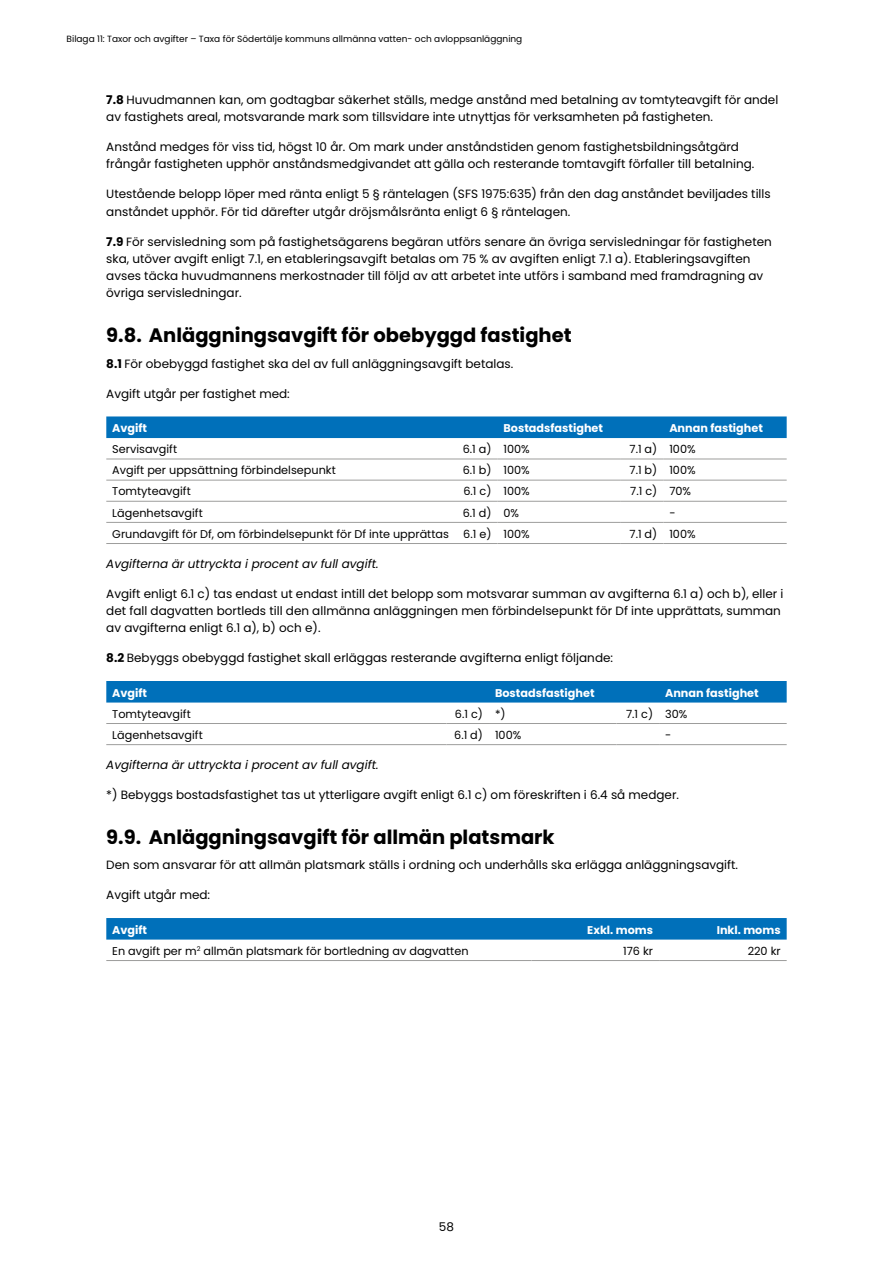
<style>
.page{position:relative;width:893px;height:1263px;background:#fff}
.page>*{position:absolute;margin:0;border:0;box-sizing:border-box;transform-origin:0 0}
.Rubrik_2_1_numrerad{font:700 19.5px "Poppins Latin";color:#000}
.Brödtext_Std{font:12px/17.2px "Poppins Latin";color:#000}
.Brödtext_3_1_1_numrerad{font:12px/17.2px "Poppins Latin";color:#000}
.Brödtext_Std-2{font:italic 12px "Poppins Latin";color:#000}
.Tabelltext{font:11.25px "Poppins Latin";color:#000}
.Tabelltext_Huvud{font:700 11.25px "Poppins Latin";color:#fff}
.t1{font:9px "Poppins Latin";color:#000}
.s1{font-weight:700}
</style>
<div class="page">
<div style="left:106px;top:416px;width:681px;height:22px;background:#0070ba"></div>
<hr style="left:106px;top:459px;width:349px;height:1px;background:#9d9d9c">
<hr style="left:455px;top:459px;width:42px;height:1px;background:#9d9d9c">
<hr style="left:497px;top:459px;width:124px;height:1px;background:#9d9d9c">
<hr style="left:621px;top:459px;width:42px;height:1px;background:#9d9d9c">
<hr style="left:663px;top:459px;width:124px;height:1px;background:#9d9d9c">
<hr style="left:106px;top:480px;width:349px;height:1px;background:#9d9d9c">
<hr style="left:455px;top:480px;width:42px;height:1px;background:#9d9d9c">
<hr style="left:497px;top:480px;width:124px;height:1px;background:#9d9d9c">
<hr style="left:621px;top:480px;width:42px;height:1px;background:#9d9d9c">
<hr style="left:663px;top:480px;width:124px;height:1px;background:#9d9d9c">
<hr style="left:106px;top:501px;width:349px;height:1px;background:#9d9d9c">
<hr style="left:455px;top:501px;width:42px;height:1px;background:#9d9d9c">
<hr style="left:497px;top:501px;width:124px;height:1px;background:#9d9d9c">
<hr style="left:621px;top:501px;width:42px;height:1px;background:#9d9d9c">
<hr style="left:663px;top:501px;width:124px;height:1px;background:#9d9d9c">
<hr style="left:106px;top:522px;width:349px;height:1px;background:#9d9d9c">
<hr style="left:455px;top:522px;width:42px;height:1px;background:#9d9d9c">
<hr style="left:497px;top:522px;width:124px;height:1px;background:#9d9d9c">
<hr style="left:621px;top:522px;width:42px;height:1px;background:#9d9d9c">
<hr style="left:663px;top:522px;width:124px;height:1px;background:#9d9d9c">
<hr style="left:106px;top:543px;width:349px;height:1px;background:#9d9d9c">
<hr style="left:455px;top:543px;width:42px;height:1px;background:#9d9d9c">
<hr style="left:497px;top:543px;width:124px;height:1px;background:#9d9d9c">
<hr style="left:621px;top:543px;width:42px;height:1px;background:#9d9d9c">
<hr style="left:663px;top:543px;width:124px;height:1px;background:#9d9d9c">
<div style="left:106px;top:681px;width:681px;height:21px;background:#0070ba"></div>
<hr style="left:106px;top:723px;width:340px;height:1px;background:#9d9d9c">
<hr style="left:446px;top:723px;width:43px;height:1px;background:#9d9d9c">
<hr style="left:489px;top:723px;width:128px;height:1px;background:#9d9d9c">
<hr style="left:617px;top:723px;width:42px;height:1px;background:#9d9d9c">
<hr style="left:659px;top:723px;width:128px;height:1px;background:#9d9d9c">
<hr style="left:106px;top:744px;width:340px;height:1px;background:#9d9d9c">
<hr style="left:446px;top:744px;width:43px;height:1px;background:#9d9d9c">
<hr style="left:489px;top:744px;width:128px;height:1px;background:#9d9d9c">
<hr style="left:617px;top:744px;width:42px;height:1px;background:#9d9d9c">
<hr style="left:659px;top:744px;width:128px;height:1px;background:#9d9d9c">
<div style="left:106px;top:918px;width:681px;height:21px;background:#0070ba"></div>
<hr style="left:106px;top:960px;width:425px;height:1px;background:#9d9d9c">
<hr style="left:531px;top:960px;width:128px;height:1px;background:#9d9d9c">
<hr style="left:659px;top:960px;width:128px;height:1px;background:#9d9d9c">
<p class="t1" style="left:67px;top:34px;width:457px">Bilaga 11: Taxor och avgifter – Taxa för Södertälje kommuns allmänna vatten- och avloppsanläggning</p>
<p class="Brödtext_3_1_1_numrerad" style="left:106px;top:91px;width:673px"><span class="s1">7.8</span> Huvudmannen kan, om godtagbar säkerhet ställs, medge anstånd med betalning av tomtyteavgift för andel av fastighets areal, motsvarande mark som tillsvidare inte utnyttjas för verksamheten på fastigheten.</p>
<p class="Brödtext_Std" style="left:106px;top:138px;width:649px">Anstånd medges för viss tid, högst 10 år. Om mark under anståndstiden genom fastighetsbildningsåtgärd frångår fastigheten upphör anståndsmedgivandet att gälla och resterande tomtavgift förfaller till betalning.</p>
<p class="Brödtext_Std" style="left:106px;top:185px;width:666px">Utestående belopp löper med ränta enligt 5 § räntelagen (SFS 1975:635) från den dag anståndet beviljades tills anståndet upphör. För tid därefter utgår dröjsmålsränta enligt 6 § räntelagen.</p>
<p class="Brödtext_3_1_1_numrerad" style="left:106px;top:233px;width:667px"><span class="s1">7.9</span> För servisledning som på fastighetsägarens begäran utförs senare än övriga servisledningar för fastigheten ska, utöver avgift enligt 7.1, en etableringsavgift betalas om 75 % av avgiften enligt 7.1 a). Etableringsavgiften avses täcka huvudmannens merkostnader till följd av att arbetet inte utförs i samband med framdragning av övriga servisledningar.</p>
<h2 class="Rubrik_2_1_numrerad" style="left:106px;top:322px;width:467px">9.8. Anläggningsavgift för obebyggd fastighet</h2>
<p class="Brödtext_3_1_1_numrerad" style="left:106px;top:355px;width:409px"><span class="s1">8.1</span> För obebyggd fastighet ska del av full anläggningsavgift betalas.</p>
<p class="Brödtext_Std" style="left:106px;top:385px;width:185px">Avgift utgår per fastighet med:</p>
<p class="Tabelltext_Huvud" style="left:112px;top:421px;width:36px">Avgift</p>
<p class="Tabelltext_Huvud" style="left:503px;top:421px;width:101px">Bostadsfastighet</p>
<p class="Tabelltext_Huvud" style="left:669px;top:421px;width:95px">Annan fastighet</p>
<p class="Tabelltext" style="left:112px;top:442px;width:66px">Servisavgift</p>
<p class="Tabelltext" style="left:463px;top:442px;width:30px">6.1 a)</p>
<p class="Tabelltext" style="left:503px;top:442px;width:28px">100%</p>
<p class="Tabelltext" style="left:629px;top:442px;width:29px">7.1 a)</p>
<p class="Tabelltext" style="left:669px;top:442px;width:28px">100%</p>
<p class="Tabelltext" style="left:112px;top:463px;width:225px">Avgift per uppsättning förbindelsepunkt</p>
<p class="Tabelltext" style="left:463px;top:463px;width:30px">6.1 b)</p>
<p class="Tabelltext" style="left:503px;top:463px;width:28px">100%</p>
<p class="Tabelltext" style="left:629px;top:463px;width:29px">7.1 b)</p>
<p class="Tabelltext" style="left:669px;top:463px;width:28px">100%</p>
<p class="Tabelltext" style="left:112px;top:484px;width:80px">Tomtyteavgift</p>
<p class="Tabelltext" style="left:463px;top:484px;width:30px">6.1 c)</p>
<p class="Tabelltext" style="left:503px;top:484px;width:28px">100%</p>
<p class="Tabelltext" style="left:630px;top:484px;width:29px">7.1 c)</p>
<p class="Tabelltext" style="left:669px;top:484px;width:23px">70%</p>
<p class="Tabelltext" style="left:112px;top:506px;width:92px">Lägenhetsavgift</p>
<p class="Tabelltext" style="left:463px;top:506px;width:30px">6.1 d)</p>
<p class="Tabelltext" style="left:503px;top:506px;width:17px">0%</p>
<p class="Tabelltext" style="left:669px;top:506px;width:8px">-</p>
<p class="Tabelltext" style="left:112px;top:527px;width:338px">Grundavgift för Df, om förbindelsepunkt för Df inte upprättas</p>
<p class="Tabelltext" style="left:463px;top:527px;width:30px">6.1 e)</p>
<p class="Tabelltext" style="left:503px;top:527px;width:28px">100%</p>
<p class="Tabelltext" style="left:629px;top:527px;width:29px">7.1 d)</p>
<p class="Tabelltext" style="left:669px;top:527px;width:28px">100%</p>
<p class="Brödtext_Std-2" style="left:106px;top:556px;width:274px">Avgifterna är uttryckta i procent av full avgift.</p>
<p class="Brödtext_Std" style="left:106px;top:585px;width:679px">Avgift enligt 6.1 c) tas endast ut endast intill det belopp som motsvarar summan av avgifterna 6.1 a) och b), eller i det fall dagvatten bortleds till den allmänna anläggningen men förbindelsepunkt för Df inte upprättats, summan av avgifterna enligt 6.1 a), b) och e).</p>
<p class="Brödtext_3_1_1_numrerad" style="left:106px;top:649px;width:508px"><span class="s1">8.2</span> Bebyggs obebyggd fastighet skall erläggas resterande avgifterna enligt följande:</p>
<p class="Tabelltext_Huvud" style="left:112px;top:685px;width:36px">Avgift</p>
<p class="Tabelltext_Huvud" style="left:495px;top:685px;width:101px">Bostadsfastighet</p>
<p class="Tabelltext_Huvud" style="left:665px;top:685px;width:95px">Annan fastighet</p>
<p class="Tabelltext" style="left:112px;top:707px;width:80px">Tomtyteavgift</p>
<p class="Tabelltext" style="left:455px;top:707px;width:30px">6.1 c)</p>
<p class="Tabelltext" style="left:495px;top:707px;width:12px">*)</p>
<p class="Tabelltext" style="left:626px;top:707px;width:29px">7.1 c)</p>
<p class="Tabelltext" style="left:665px;top:707px;width:24px">30%</p>
<p class="Tabelltext" style="left:112px;top:728px;width:92px">Lägenhetsavgift</p>
<p class="Tabelltext" style="left:454px;top:728px;width:30px">6.1 d)</p>
<p class="Tabelltext" style="left:495px;top:728px;width:28px">100%</p>
<p class="Tabelltext" style="left:665px;top:728px;width:8px">-</p>
<p class="Brödtext_Std-2" style="left:106px;top:757px;width:274px">Avgifterna är uttryckta i procent av full avgift.</p>
<p class="Brödtext_Std" style="left:106px;top:786px;width:574px">*) Bebyggs bostadsfastighet tas ut ytterligare avgift enligt 6.1 c) om föreskriften i 6.4 så medger.</p>
<h2 class="Rubrik_2_1_numrerad" style="left:106px;top:824px;width:450px">9.9. Anläggningsavgift för allmän platsmark</h2>
<p class="Brödtext_Std" style="left:106px;top:856px;width:633px">Den som ansvarar för att allmän platsmark ställs i ordning och underhålls ska erlägga anläggningsavgift.</p>
<p class="Brödtext_Std" style="left:106px;top:886px;width:105px">Avgift utgår med:</p>
<p class="Tabelltext_Huvud" style="left:112px;top:922px;width:36px">Avgift</p>
<p class="Tabelltext_Huvud" style="left:587px;top:922px;width:67px">Exkl. moms</p>
<p class="Tabelltext_Huvud" style="left:717px;top:922px;width:66px">Inkl. moms</p>
<p class="Tabelltext" style="left:112px;top:944px;width:358px">En avgift per m<sup>2</sup> allmän platsmark för bortledning av dagvatten</p>
<p class="Tabelltext" style="left:623px;top:944px;width:31px">176 kr</p>
<p class="Tabelltext" style="left:748px;top:944px;width:34px">220 kr</p>
<p class="Brödtext_3_1_1_numrerad" style="left:439px;top:1218px;width:17px">58</p>
</div>
